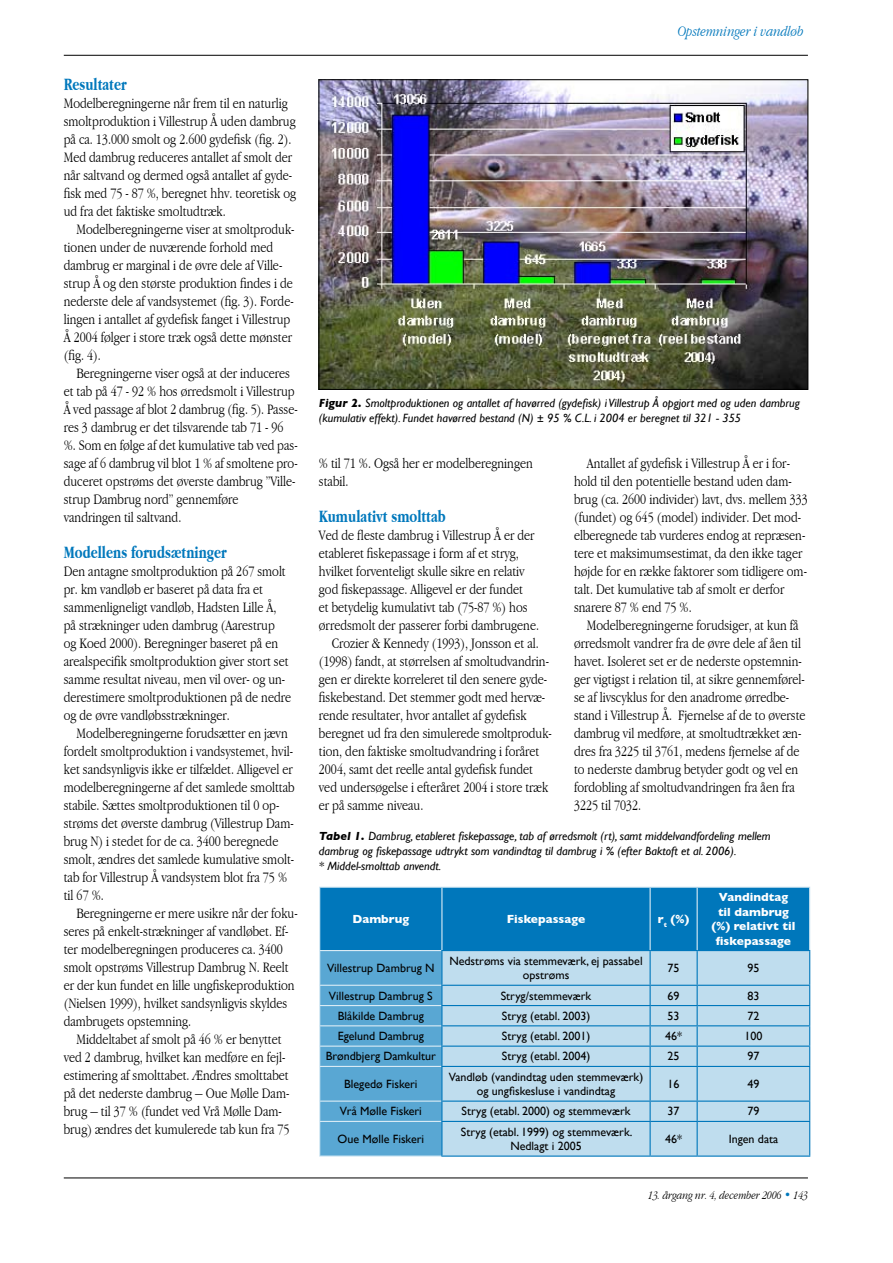
<style>
.page{position:relative;width:893px;height:1263px;background:#fff}
.page>*{position:absolute;margin:0;border:0;box-sizing:border-box;transform-origin:0 0}
.t1{font:700 condensed 18px "Garamond";color:#0078bc;scale:.9 1}
.t2{font:300 condensed 15px/18px "Garamond";color:#000}
.t3{font:italic 300 condensed 15px "Garamond";color:#07b}
.t4{font:12px/14.4px "Gill Sans";color:#000;text-align:center}
.t5{font:italic 12px/15px "Gill Sans";color:#000}
.t6{font:700 12px/14.4px "Gill Sans";color:#fff;text-align:center}
.t7{font:italic 300 condensed 12px "Garamond";color:#000}
.s1{font-weight:700}
.s2{color:#0078bc}
</style>
<div class="page">
<hr style="left:64px;top:1178px;width:744px;height:1px;background:#000">
<svg style="left:642px;top:1177px;width:166px;height:2px"></svg>
<hr style="left:64px;top:55px;width:744px;height:1px;background:#000">
<img style="left:321px;top:82px;width:485px;height:306px">
<div style="left:319px;top:80px;width:489px;height:310px;border:1px solid #000"></div>
<hr style="left:319px;top:886px;width:123px;height:2px;background:#d9ebf5">
<hr style="left:442px;top:886px;width:208px;height:2px;background:#d9ebf5">
<hr style="left:650px;top:886px;width:47px;height:2px;background:#d9ebf5">
<hr style="left:697px;top:886px;width:113px;height:2px;background:#d9ebf5">
<hr style="left:319px;top:1155px;width:122px;height:2px;background:#d9ebf5">
<svg style="left:319px;top:887px;width:491px;height:269px;background:#7bb9dc"></svg>
<hr style="left:441px;top:1121px;width:209px;height:1px;background:#07b">
<hr style="left:441px;top:1122px;width:1px;height:33px;background:#07b">
<hr style="left:650px;top:1121px;width:47px;height:1px;background:#07b">
<hr style="left:650px;top:1122px;width:1px;height:33px;background:#07b">
<hr style="left:697px;top:1121px;width:113px;height:1px;background:#07b">
<hr style="left:697px;top:1122px;width:1px;height:33px;background:#07b">
<hr style="left:809px;top:1122px;width:1px;height:33px;background:#07b">
<hr style="left:441px;top:1155px;width:209px;height:2px;background:#07b">
<hr style="left:650px;top:1155px;width:47px;height:2px;background:#07b">
<hr style="left:697px;top:1155px;width:113px;height:2px;background:#07b">
<p class="t1" style="left:64px;top:74px;width:71px">Resultater</p>
<p class="t2" style="left:64px;top:94px;width:234px">Modelberegningerne når frem til en naturlig smoltproduktion i Villestrup Å uden dambrug på ca. 13.000 smolt og 2.600 gydefisk (fig. 2).<br>Med dambrug reduceres antallet af smolt der når saltvand og dermed også antallet af gyde&shy;fisk med 75 - 87 %, beregnet hhv. teoretisk og ud fra det faktiske smoltudtræk.</p>
<p class="t2" style="left:64px;top:220px;width:232px;text-indent:13px">Modelberegningerne viser at smoltproduk&shy;tionen under de nuværende forhold med dam---brug er marginal i de øvre dele af Ville&shy;strup Å og den største produktion findes i de nederste dele af vandsystemet (fig. 3). Forde&shy;lingen i antallet af gydefisk fanget i Villestrup Å 2004 følger i store træk også dette mønster (fig. 4).</p>
<p class="t2" style="left:64px;top:364px;width:235px;text-indent:13px">Beregningerne viser også at der induceres et tab på 47 - 92 % hos ørredsmolt i Villestrup Å ved passage af blot 2 dambrug (fig. 5). Passe&shy;res 3 dambrug er det tilsvarende tab 71 - 96 %. Som en følge af det kumulative tab ved pas&shy;sa-ge af 6 dambrug vil blot 1 % af smoltene pro&shy;duceret opstrøms det øverste dambrug ”Ville&shy;strup Dambrug nord” gennemføre van-dringen til saltvand.</p>
<p class="t1" style="left:64px;top:542px;width:183px">Modellens forudsætninger</p>
<p class="t2" style="left:64px;top:562px;width:229px">Den antagne smoltproduktion på 267 smolt pr. km vandløb er baseret på data fra et sam-menligneligt vandløb, Hadsten Lille Å, på strækninger uden dambrug (Aarestrup og Koed 2000). Beregninger baseret på en arealspecifik smoltproduktion giver stort set samme resultat niveau, men vil over- og un&shy;derestimere smoltproduktionen på de nedre og de øvre vandløbsstrækninger.</p>
<p class="t2" style="left:64px;top:724px;width:232px;text-indent:13px">Modelberegningerne forudsætter en jævn fordelt smoltproduktion i vandsystemet, hvil&shy;ket sandsynligvis ikke er tilfældet. Alligevel er modelberegningerne af det samlede smolttab stabile. Sættes smoltproduktionen til 0 op&shy;strøms det øverste dambrug (Villestrup Dam&shy;brug N) i stedet for de ca. 3400 beregnede smolt, ændres det samlede kumulative smolt&shy;tab for Villestrup Å vandsystem blot fra 75 % til 67 %.</p>
<p class="t2" style="left:64px;top:904px;width:235px;text-indent:13px">Beregningerne er mere usikre når der fo-ku&shy;seres på enkelt-strækninger af vandløbet. Ef&shy;ter modelberegningen produceres ca. 3400 smolt opstrøms Villestrup Dambrug N. Reelt er der kun fundet en lille ungfiskeproduktion (Nielsen 1999), hvilket sandsynligvis skyldes dambrugets opstemning.</p>
<p class="t2" style="left:64px;top:1030px;width:227px;text-align:center">Middeltabet af smolt på 46 % er benyttet ved 2 dambrug, hvilket kan medføre en fejl&shy;esti-mering af smolttabet. Ændres smolttabet på det nederste dambrug – Oue Mølle Dam&shy;brug – til 37 % (fundet ved Vrå Mølle Dam&shy;brug) ændres det kumulerede tab kun fra 75</p>
<p class="t3" style="left:678px;top:23px;width:127px">Opstemninger i vandløb</p>
<p class="t5" style="left:319px;top:395px;width:483px"><span class="s1">Figur 2.</span> Smoltproduktionen og antallet af havørred (gydefisk) i Villestrup Å opgjort med og uden dambrug (kumulativ effekt). Fundet havørred bestand (N) ± 95 % C.L. i 2004 er beregnet til 321 - 355</p>
<p class="t2" style="left:319px;top:454px;width:215px">% til 71 %. Også her er modelberegningen stabil.</p>
<p class="t1" style="left:319px;top:506px;width:142px">Kumulativt smolttab</p>
<p class="t2" style="left:319px;top:526px;width:217px">Ved de fleste dambrug i Villestrup Å er der</p>
<p class="t2" style="left:319px;top:544px;width:201px">etableret fiskepassage i form af et stryg,</p>
<p class="t2" style="left:319px;top:562px;width:207px">hvil--ket forventeligt skulle sikre en relativ</p>
<p class="t2" style="left:319px;top:580px;width:206px">god fiskepassage. Alligevel er der fundet</p>
<p class="t2" style="left:319px;top:598px;width:210px">et betydelig kumulativt tab (75-87 %) hos</p>
<p class="t2" style="left:319px;top:616px;width:222px">ørredsmolt der passerer forbi dambrugene.</p>
<p class="t2" style="left:332px;top:634px;width:209px">Crozier &amp; Kennedy (1993), Jonsson et al.</p>
<p class="t2" style="left:319px;top:652px;width:232px">(1998) fandt, at størrelsen af smoltudvandrin-</p>
<p class="t2" style="left:319px;top:670px;width:230px">gen er direkte korreleret til den senere gyde-</p>
<p class="t2" style="left:319px;top:688px;width:228px">fiskebestand. Det stemmer godt med her-væ-</p>
<p class="t2" style="left:319px;top:706px;width:209px">ren-de resultater, hvor antallet af gydefisk</p>
<p class="t2" style="left:319px;top:724px;width:234px">be-regnet ud fra den simulerede smoltproduk-</p>
<p class="t2" style="left:319px;top:742px;width:222px">tion, den faktiske smoltudvandring i foråret</p>
<p class="t2" style="left:319px;top:760px;width:216px">2004, samt det reelle antal gydefisk fundet</p>
<p class="t2" style="left:319px;top:778px;width:231px">ved undersøgelse i efteråret 2004 i store træk</p>
<p class="t2" style="left:319px;top:796px;width:106px">er på samme niveau.</p>
<p class="t2" style="left:574px;top:454px;width:235px;text-indent:13px">Antallet af gydefisk i Villestrup Å er i for&shy;hold til den potentielle bestand uden dam&shy;brug (ca. 2600 individer) lavt, dvs. mellem 333 (fundet) og 645 (model) individer. Det mod&shy;elberegnede tab vurderes endog at repræsen&shy;tere et maksimumsestimat, da den ikke tager højde for en række faktorer som tidligere om&shy;talt. Det kumulative tab af smolt er derfor snarere 87 % end 75 %.</p>
<p class="t2" style="left:574px;top:616px;width:233px;text-indent:13px">Modelberegningerne forudsiger, at kun få ørredsmolt vandrer fra de øvre dele af åen til havet. Isoleret set er de nederste opstemnin&shy;ger vigtigst i relation til, at sikre gennemfø-rel&shy;se af livscyklus for den anadrome ørredbe&shy;stand i Villestrup Å. Fjernelse af de to øverste dambrug vil medføre, at smoltudtrækket æn&shy;dres fra 3225 til 3761, medens fjernelse af de to nederste dambrug betyder godt og vel en fordobling af smoltudvandringen fra åen fra 3225 til 7032.</p>
<p class="t5" style="left:319px;top:828px;width:453px"><span class="s1">Tabel 1.</span> Dambrug, etableret fiskepassage, tab af ørredsmolt (rt), samt middelvandfordeling mellem dambrug og fiskepassage udtrykt som vandindtag til dambrug i % (efter Baktoft et al. 2006).<br>* Middel-smolttab anvendt.</p>
<p class="t6" style="left:353px;top:912px;width:58px">Dambrug</p>
<p class="t6" style="left:507px;top:912px;width:80px">Fiskepassage</p>
<p class="t6" style="left:658px;top:912px;width:33px">r<sub>t</sub> (%)</p>
<p class="t6" style="left:711px;top:890px;width:85px">Vandindtag til dambrug (%) relativt til fiskepassage</p>
<p class="t4" style="left:327px;top:961px;width:109px">Villestrup Dambrug N</p>
<p class="t4" style="left:449px;top:953px;width:195px">Nedstrøms via stemmeværk, ej passabel opstrøms</p>
<p class="t4" style="left:668px;top:961px;width:13px">75</p>
<p class="t4" style="left:747px;top:961px;width:13px">95</p>
<p class="t4" style="left:329px;top:988px;width:105px">Villestrup Dambrug S</p>
<p class="t4" style="left:501px;top:988px;width:92px">Stryg/stemmeværk</p>
<p class="t4" style="left:668px;top:988px;width:13px">69</p>
<p class="t4" style="left:747px;top:988px;width:13px">83</p>
<p class="t4" style="left:338px;top:1008px;width:87px">Blåkilde Dambrug</p>
<p class="t4" style="left:502px;top:1008px;width:90px">Stryg (etabl. 2003)</p>
<p class="t4" style="left:668px;top:1008px;width:13px">53</p>
<p class="t4" style="left:747px;top:1008px;width:13px">72</p>
<p class="t4" style="left:338px;top:1029px;width:88px">Egelund Dambrug</p>
<p class="t4" style="left:502px;top:1029px;width:90px">Stryg (etabl. 2001)</p>
<p class="t4" style="left:665px;top:1029px;width:19px">46*</p>
<p class="t4" style="left:744px;top:1029px;width:19px">100</p>
<p class="t4" style="left:326px;top:1049px;width:112px">Brøndbjerg Damkultur</p>
<p class="t4" style="left:502px;top:1049px;width:90px">Stryg (etabl. 2004)</p>
<p class="t4" style="left:668px;top:1049px;width:13px">25</p>
<p class="t4" style="left:747px;top:1049px;width:13px">97</p>
<p class="t4" style="left:344px;top:1076px;width:75px">Blegedø Fiskeri</p>
<p class="t4" style="left:449px;top:1069px;width:196px">Vandløb (vandindtag uden stemmeværk) og ungfiskesluse i vandindtag</p>
<p class="t4" style="left:668px;top:1076px;width:13px">16</p>
<p class="t4" style="left:747px;top:1076px;width:13px">49</p>
<p class="t4" style="left:340px;top:1104px;width:84px">Vrå Mølle Fiskeri</p>
<p class="t4" style="left:462px;top:1104px;width:170px">Stryg (etabl. 2000) og stemmeværk</p>
<p class="t4" style="left:668px;top:1104px;width:13px">37</p>
<p class="t4" style="left:747px;top:1104px;width:13px">79</p>
<p class="t4" style="left:337px;top:1131px;width:88px">Oue Mølle Fiskeri</p>
<p class="t4" style="left:461px;top:1124px;width:173px">Stryg (etabl. 1999) og stemmeværk.<br>Nedlagt i 2005</p>
<p class="t4" style="left:665px;top:1131px;width:19px">46*</p>
<p class="t4" style="left:729px;top:1131px;width:51px">Ingen data</p>
<p class="t7" style="left:648px;top:1189px;width:161px">13. årgang nr. 4, december 2006 <span class="s2">•</span> 143</p>
</div>
